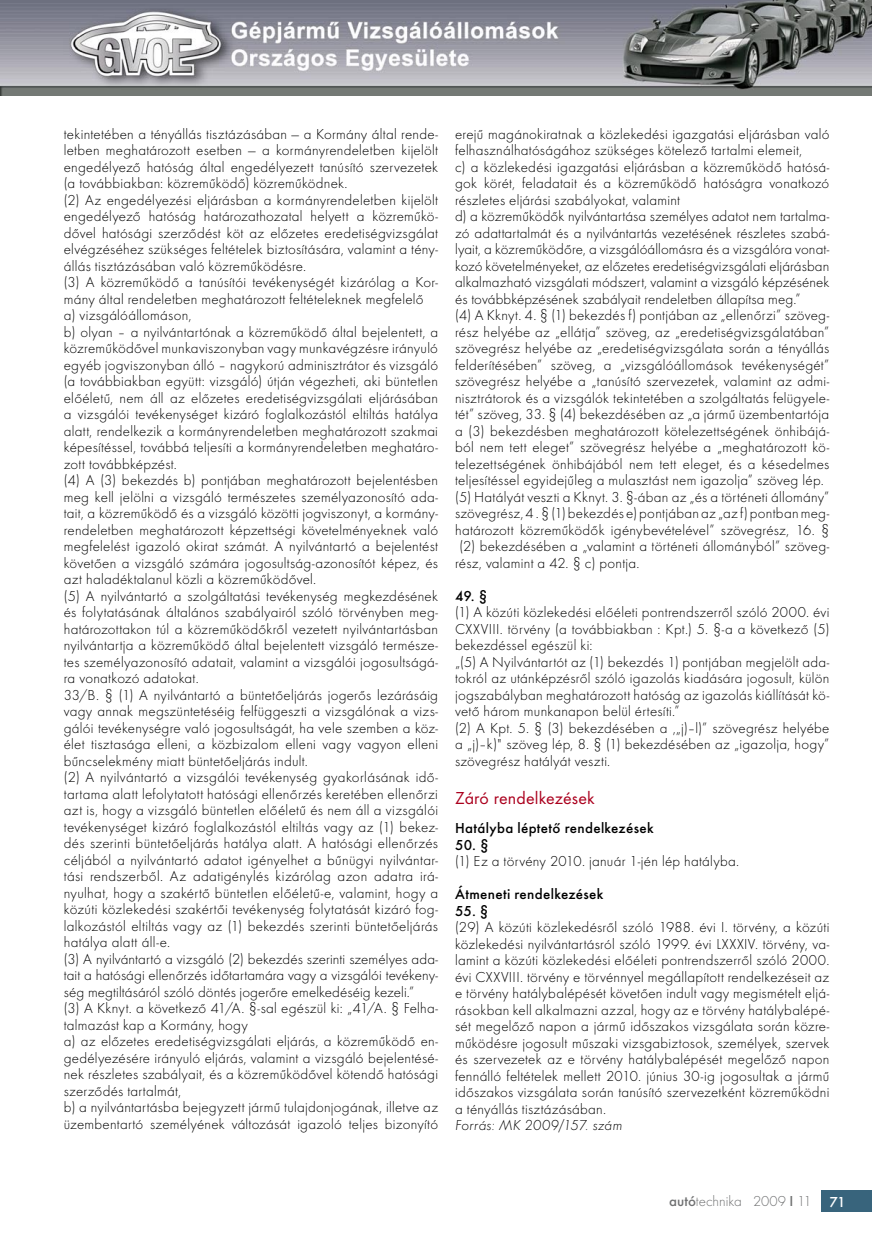
<style>
.page{position:relative;width:872px;height:1246px;background:#fff}
.page>*{position:absolute;margin:0;border:0;box-sizing:border-box;transform-origin:0 0}
.alcim{font:18px "Futura TOT Boo";letter-spacing:.005em;color:#ab011e}
.szöveg{font:300 15px/16.5px "Futura TOT";letter-spacing:.015em;color:#000;text-align:justify}
.szöveg-2{font:500 15px "Futura TOT";letter-spacing:.02em;color:#000}
.szöveg-3{font:italic 300 15px "Futura TOT";letter-spacing:.015em;color:#000}
.t1{font:300 15px "Futura TOT";color:#707172}
.t2{font:500 15px "Futura TOT";color:#fff}
.s1{font-weight:500}
</style>
<div class="page">
<div style="left:821px;top:1191px;width:51px;height:21px;background:#38647c"></div>
<img style="left:0;top:0;width:872px;height:96px">
<p class="szöveg" style="left:64px;top:126px;width:376px">tekintetében a tényállás tisztázásában — a Kormány által rende&shy;letben meghatározott esetben — a kormányrendeletben kijelölt engedélyező hatóság által engedélyezett tanúsító szervezetek (a továbbiakban: közreműködő) közreműködnek.</p>
<p class="szöveg" style="left:64px;top:192px;width:376px">(2) Az engedélyezési eljárásban a kormányrendeletben kijelölt engedélyező hatóság határozathozatal helyett a közreműkö&shy;dővel hatósági szerződést köt az előzetes eredetiségvizsgálat elvégzéséhez szükséges feltételek biztosítására, valamint a tény&shy;állás tisztázásában való közreműködésre.</p>
<p class="szöveg" style="left:64px;top:274px;width:376px">(3) A közreműködő a tanúsítói tevékenységét kizárólag a Kor&shy;mány által rendeletben meghatározott feltételeknek megfelelő</p>
<p class="szöveg" style="left:64px;top:307px;width:129px">a) vizsgálóállomáson,</p>
<p class="szöveg" style="left:64px;top:324px;width:376px">b) olyan – a nyilvántartónak a közreműködő által bejelentett, a közreműködővel munkaviszonyban vagy munkavégzésre irányuló egyéb jogviszonyban álló – nagykorú adminisztrátor és vizsgáló (a továbbiakban együtt: vizsgáló) útján végezheti, aki büntetlen előéletű, nem áll az előzetes eredetiségvizsgálati eljárásában a vizsgálói tevékenységet kizáró foglalkozástól eltiltás hatálya alatt, rendelkezik a kormányrendeletben meghatározott szakmai képesítéssel, továbbá teljesíti a kormányrendeletben meghatáro&shy;zott továbbképzést.</p>
<p class="szöveg" style="left:64px;top:472px;width:376px">(4) A (3) bekezdés b) pontjában meghatározott bejelentésben meg kell jelölni a vizsgáló természetes személyazonosító ada&shy;tait, a közreműködő és a vizsgáló közötti jogviszonyt, a kormány&shy;rendeletben meghatározott képzettségi követelményeknek való megfelelést igazoló okirat számát. A nyilvántartó a bejelentést követően a vizsgáló számára jogosultság-azonosítót képez, és azt haladéktalanul közli a közreműködővel.</p>
<p class="szöveg" style="left:64px;top:588px;width:376px">(5) A nyilvántartó a szolgáltatási tevékenység megkezdésének és folytatásának általános szabályairól szóló törvényben meg&shy;határozottakon túl a közreműködőkről vezetett nyilvántartásban nyilvántartja a közreműködő által bejelentett vizsgáló természe&shy;tes személyazonosító adatait, valamint a vizsgálói jogosultságá&shy;ra vonatkozó adatokat.</p>
<p class="szöveg" style="left:64px;top:687px;width:376px">33/B. § (1) A nyilvántartó a büntetőeljárás jogerős lezárásáig vagy annak megszüntetéséig felfüggeszti a vizsgálónak a vizs&shy;gálói tevékenységre való jogosultságát, ha vele szemben a köz&shy;élet tisztasága elleni, a közbizalom elleni vagy vagyon elleni bűncselekmény miatt büntetőeljárás indult.</p>
<p class="szöveg" style="left:64px;top:769px;width:376px">(2) A nyilvántartó a vizsgálói tevékenység gyakorlásának idő&shy;tartama alatt lefolytatott hatósági ellenőrzés keretében ellenőrzi azt is, hogy a vizsgáló büntetlen előéletű és nem áll a vizsgálói tevékenységet kizáró foglalkozástól eltiltás vagy az (1) bekez&shy;dés szerinti büntetőeljárás hatálya alatt. A hatósági ellenőrzés céljából a nyilvántartó adatot igényelhet a bűnügyi nyilvántar&shy;tási rendszerből. Az adatigénylés kizárólag azon adatra irá&shy;nyulhat, hogy a szakértő büntetlen előéletű-e, valamint, hogy a közúti közlekedési szakértői tevékenység folytatását kizáró fog&shy;lalkozástól eltiltás vagy az (1) bekezdés szerinti büntetőeljárás hatálya alatt áll-e.</p>
<p class="szöveg" style="left:64px;top:951px;width:376px">(3) A nyilvántartó a vizsgáló (2) bekezdés szerinti személyes ada&shy;tait a hatósági ellenőrzés időtartamára vagy a vizsgálói tevékeny&shy;ség megtiltásáról szóló döntés jogerőre emelkedéséig kezeli.”</p>
<p class="szöveg" style="left:64px;top:1000px;width:376px">(3) A Kknyt. a következő 41/A. §-sal egészül ki: „41/A. § Felha&shy;talmazást kap a Kormány, hogy</p>
<p class="szöveg" style="left:64px;top:1033px;width:376px">a) az előzetes eredetiségvizsgálati eljárás, a közreműködő en&shy;gedélyezésére irányuló eljárás, valamint a vizsgáló bejelentésé&shy;nek részletes szabályait, és a közreműködővel kötendő hatósági szerződés tartalmát,</p>
<p class="szöveg" style="left:64px;top:1099px;width:376px">b) a nyilvántartásba bejegyzett jármű tulajdonjogának, illetve az üzembentartó személyének változását igazoló teljes bizonyító</p>
<p class="szöveg" style="left:455px;top:126px;width:376px">erejű magánokiratnak a közlekedési igazgatási eljárásban való felhasználhatóságához szükséges kötelező tartalmi elemeit,</p>
<p class="szöveg" style="left:455px;top:159px;width:376px">c) a közlekedési igazgatási eljárásban a közreműködő hatósá&shy;gok körét, feladatait és a közreműködő hatóságra vonatkozó részletes eljárási szabályokat, valamint</p>
<p class="szöveg" style="left:455px;top:208px;width:376px">d) a közreműködők nyilvántartása személyes adatot nem tartalma&shy;zó adattartalmát és a nyilvántartás vezetésének részletes szabá&shy;lyait, a közreműködőre, a vizsgálóállomásra és a vizsgálóra vonat&shy;kozó követelményeket, az előzetes eredetiségvizsgálati eljárásban alkalmazható vizsgálati módszert, valamint a vizsgáló képzésének és továbbképzésének szabályait rendeletben állapítsa meg.”</p>
<p class="szöveg" style="left:455px;top:307px;width:376px">(4) A Kknyt. 4. § (1) bekezdés f) pontjában az „ellenőrzi” szöveg&shy;rész helyébe az „ellátja” szöveg, az „eredetiségvizsgálatában” szövegrész helyébe az „eredetiségvizsgálata során a tényállás felderítésében” szöveg, a „vizsgálóállomások tevékenységét” szövegrész helyébe a „tanúsító szervezetek, valamint az admi&shy;nisztrátorok és a vizsgálók tekintetében a szolgáltatás felügyele&shy;tét” szöveg, 33. § (4) bekezdésében az „a jármű üzembentartója a (3) bekezdésben meghatározott kötelezettségének önhibájá&shy;ból nem tett eleget” szövegrész helyébe a „meghatározott kö&shy;telezettségének önhibájából nem tett eleget, és a késedelmes teljesítéssel egyidejűleg a mulasztást nem igazolja” szöveg lép.</p>
<p class="szöveg" style="left:455px;top:489px;width:376px">(5) Hatályát veszti a Kknyt. 3. §-ában az „és a történeti állomány” szövegrész, 4 . § (1) bekezdés e) pontjában az „az f) pontban meg&shy;határozott közreműködők igénybevételével” szövegrész, 16. § (2) bekezdésében a „valamint a történeti állományból” szöveg&shy;rész, valamint a 42. § c) pontja.</p>
<p class="szöveg-2" style="left:455px;top:587px;width:34px">49. §</p>
<p class="szöveg" style="left:455px;top:604px;width:376px">(1) A közúti közlekedési előéleti pontrendszerről szóló 2000. évi CXXVIII. törvény (a továbbiakban : Kpt.) 5. §-a a következő (5) bekezdéssel egészül ki:</p>
<p class="szöveg" style="left:455px;top:654px;width:376px">„(5) A Nyilvántartót az (1) bekezdés 1) pontjában megjelölt ada&shy;tokról az utánképzésről szóló igazolás kiadására jogosult, külön jogszabályban meghatározott hatóság az igazolás kiállítását kö&shy;vető három munkanapon belül értesíti.”</p>
<p class="szöveg" style="left:455px;top:720px;width:376px">(2) A Kpt. 5. § (3) bekezdésében a ,„j)–l)” szövegrész helyébe a „j)–k)" szöveg lép, 8. § (1) bekezdésében az „igazolja, hogy” szövegrész hatályát veszti.</p>
<p class="alcim" style="left:455px;top:787px;width:141px">Záró rendelkezések</p>
<p class="szöveg-2" style="left:455px;top:819px;width:200px">Hatályba léptető rendelkezések</p>
<p class="szöveg-2" style="left:455px;top:836px;width:35px">50. §</p>
<p class="szöveg" style="left:455px;top:853px;width:285px">(1) Ez a törvény 2010. január 1-jén lép hatályba.</p>
<p class="szöveg-2" style="left:455px;top:885px;width:150px">Átmeneti rendelkezések</p>
<p class="szöveg-2" style="left:455px;top:902px;width:35px">55. §</p>
<p class="szöveg" style="left:455px;top:919px;width:376px">(29) A közúti közlekedésről szóló 1988. évi I. törvény, a közúti közlekedési nyilvántartásról szóló 1999. évi LXXXIV. törvény, va&shy;lamint a közúti közlekedési előéleti pontrendszerről szóló 2000. évi CXXVIII. törvény e törvénnyel megállapított rendelkezéseit az e törvény hatálybalépését követően indult vagy megismételt eljá&shy;rásokban kell alkalmazni azzal, hogy az e törvény hatálybalépé&shy;sét megelőző napon a jármű időszakos vizsgálata során közre&shy;működésre jogosult műszaki vizsgabiztosok, személyek, szervek és szervezetek az e törvény hatálybalépését megelőző napon fennálló feltételek mellett 2010. június 30-ig jogosultak a jármű időszakos vizsgálata során tanúsító szervezetként közreműködni a tényállás tisztázásában.</p>
<p class="szöveg-3" style="left:455px;top:1117px;width:169px">Forrás: MK 2009/157. szám</p>
<p class="t1" style="left:669px;top:1193px;width:144px"><span class="s1">autó</span>technika 2009 <span class="s1">I</span> 11</p>
<p class="t2" style="left:829px;top:1193px;width:18px">71</p>
</div>
